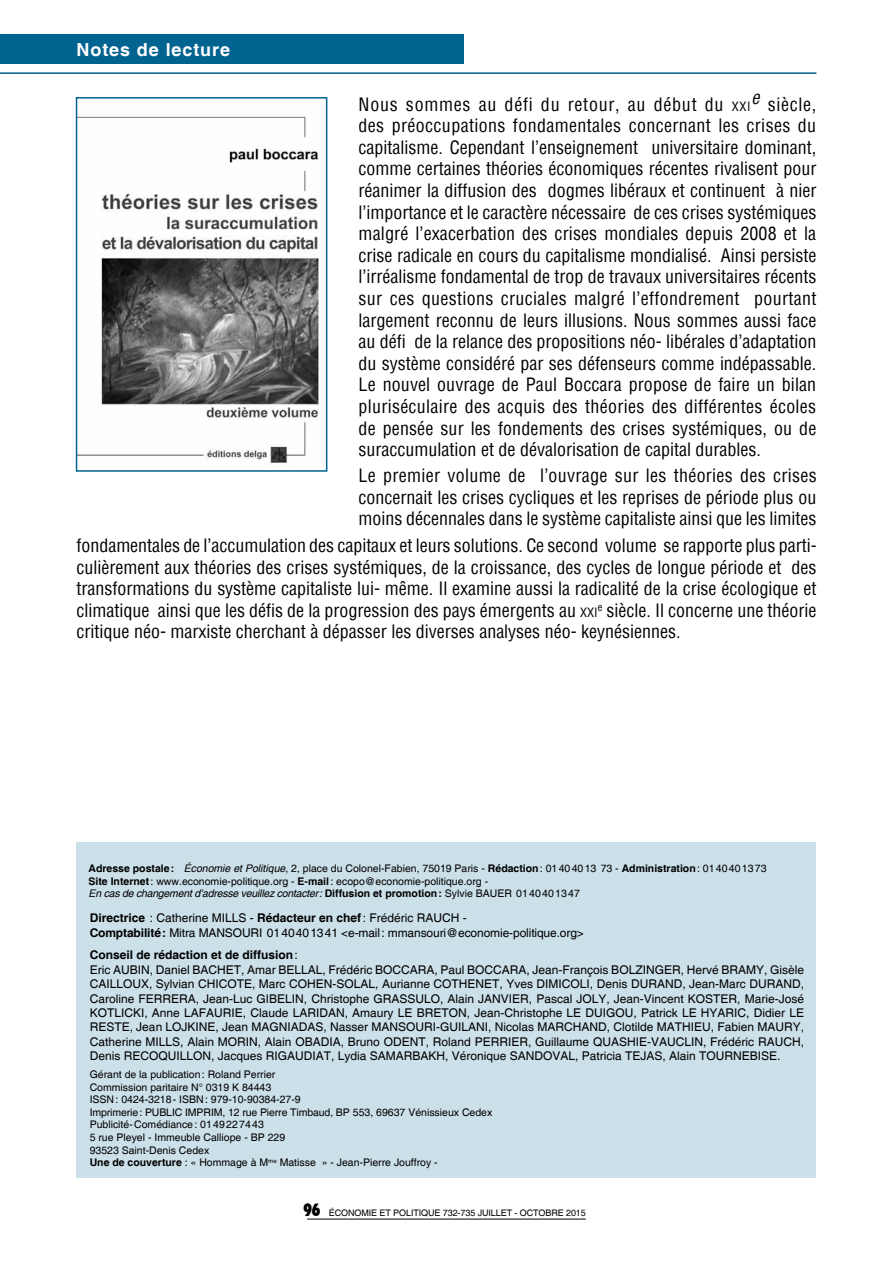
<style>
.page{position:relative;width:893px;height:1263px;background:#fff}
.page>*{position:absolute;margin:0;border:0;box-sizing:border-box;transform-origin:0 0}
.t1{font:condensed 18px/21.6px "Helvetica";color:#000;text-align:justify}
.t2{font:700 18px "Helvetica";letter-spacing:.05em;color:#fff}
.t3{font:900 condensed 17.25px "Futura BT";color:#000}
.t4{font:12px/14.4px "Helvetica";color:#000}
.t5{font:700 12px/14.4px "Helvetica";color:#000}
.t6{font:10.5px/12.6px "Helvetica";color:#000}
.t7{font:9px "Helvetica";letter-spacing:-.01em;color:#000}
.s1{font-size:12.6px}
.s2{font-weight:700}
.s3{font-style:italic}
.s4{font-weight:400}
</style>
<div class="page">
<hr style="left:0;top:72px;width:816px;height:2px;background:#006390">
<div style="left:0;top:34px;width:463px;height:30px;background:#006390"></div>
<hr style="left:307px;top:1219px;width:279px;height:1px;background:#000">
<div style="left:77px;top:842px;width:739px;height:335px;background:#cce0e9"></div>
<img style="left:79px;top:116px;width:240px;height:348px">
<div style="left:76px;top:97px;width:251px;height:375px;border:2px solid #006390"></div>
<p class="t2" style="left:77px;top:38px;width:155px">Notes de lecture</p>
<p class="t1" style="left:359px;top:93px;width:459px">Nous sommes au défi du retour, au début du <span class="s1">XXI</span><sup>e</sup> siècle, des préoccupations fondamentales concernant les crises du capitalisme. Cependant l’enseignement universitaire dominant, comme certaines théories économiques récentes rivalisent pour réanimer la diffusion des dogmes libéraux et continuent à nier l’importance et le caractère nécessaire de ces crises systémiques malgré l’exacerbation des crises mondiales depuis 2008 et la crise radicale en cours du capitalisme mondialisé. Ainsi persiste l’irréalisme fondamental de trop de travaux universitaires récents sur ces questions cruciales malgré l’effondrement pourtant largement reconnu de leurs illusions. Nous sommes aussi face au défi de la relance des propositions néo- libérales d’adaptation du système considéré par ses défenseurs comme indépassable.<br>Le nouvel ouvrage de Paul Boccara propose de faire un bilan pluriséculaire des acquis des théories des différentes écoles de pensée sur les fondements des crises systémiques, ou de suraccumulation et de dévalorisation de capital durables.</p>
<p class="t1" style="left:359px;top:464px;width:460px">Le premier volume de l’ouvrage sur les théories des crises concernait les crises cycliques et les reprises de période plus ou moins décennales dans le système capitaliste ainsi que les limites</p>
<p class="t1" style="left:77px;top:534px;width:741px">fondamentales de l’accumulation des capitaux et leurs solutions. Ce second volume se rapporte plus parti&shy;culièrement aux théories des crises systémiques, de la croissance, des cycles de longue période et des transformations du système capitaliste lui- même. Il examine aussi la radicalité de la crise écologique et climatique ainsi que les défis de la progression des pays émergents au <span class="s1">XXI</span><sup>e</sup> siècle. Il concerne une théorie critique néo- marxiste cherchant à dépasser les diverses analyses néo- keynésiennes.</p>
<p class="t6" style="left:89px;top:862px;width:680px"><span class="s2">Adresse postale:</span> <span class="s3">économie et Politique</span>, 2, place du Colonel-Fabien, 75019 Paris - <span class="s2">Rédaction</span>: 01404013 73 - <span class="s2">Administration</span>: 0140401373<br><span class="s2">Site Internet</span>: www.economie-politique.org - <span class="s2">E-mail</span>: ecopo@economie-politique.org -<br><span class="s3">En cas de changement d’adresse veuillez contacter:</span> <span class="s2">Diffusion et promotion:</span> Sylvie BAUER 0140401347</p>
<p class="t4" style="left:90px;top:911px;width:496px"><span class="s2">Directrice</span> : Catherine MILLS - <span class="s2">Rédacteur en chef</span>: Frédéric RAUCH -<br><span class="s2">Comptabilité:</span> Mitra MANSOURI 0140401341 &lt;e-mail: mmansouri@economie-politique.org&gt;</p>
<p class="t5" style="left:90px;top:949px;width:210px">Conseil de rédaction et de diffusion<span class="s4">:<br>Eric Aubin</span></p>
<p class="t4" style="left:150px;top:963px;width:60px">, Daniel Bache</p>
<p class="t4" style="left:234px;top:963px;width:61px">t, Amar Bellal</p>
<p class="t4" style="left:322px;top:963px;width:71px">, Frédéric Boccara</p>
<p class="t4" style="left:434px;top:963px;width:51px">, Paul Boccara</p>
<p class="t4" style="left:527px;top:963px;width:213px">, Jean-François Bolzinger, Hervé Bram</p>
<p class="t4" style="left:756px;top:963px;width:50px">y, Gisèle</p>
<p class="t4" style="left:90px;top:977px;width:17px">Caillou</p>
<p class="t4" style="left:141px;top:977px;width:74px">x, Sylvian Chico</p>
<p class="t4" style="left:237px;top:977px;width:71px">te, Marc Cohen</p>
<p class="t4" style="left:332px;top:977px;width:21px">-Solal</p>
<p class="t4" style="left:375px;top:977px;width:93px">, Aurianne Cothene</p>
<p class="t4" style="left:492px;top:977px;width:61px">t, Yves Dimicoli</p>
<p class="t4" style="left:590px;top:977px;width:59px">, Denis Durand</p>
<p class="t4" style="left:682px;top:977px;width:85px">, Jean-Marc Durand</p>
<p class="t4" style="left:801px;top:977px;width:5px">,</p>
<p class="t4" style="left:90px;top:992px;width:66px">Caroline Ferrera</p>
<p class="t4" style="left:196px;top:992px;width:69px">, Jean-Luc Gibelin</p>
<p class="t4" style="left:304px;top:992px;width:79px">, Christophe Grassulo</p>
<p class="t4" style="left:440px;top:992px;width:365px">, Alain Janvier , Pascal Joly, Jean-Vincent Koster , Marie-José</p>
<p class="t4" style="left:90px;top:1006px;width:32px">Kotlicki</p>
<p class="t4" style="left:144px;top:1006px;width:55px">, Anne Lafaurie</p>
<p class="t4" style="left:243px;top:1006px;width:65px">, Claude Laridan</p>
<p class="t4" style="left:345px;top:1006px;width:381px">, Amaury Le Breton , Jean-Christophe Le Dui gou , Patrick Le Hyaric</p>
<p class="t4" style="left:746px;top:1006px;width:58px">, Didier Le</p>
<p class="t4" style="left:90px;top:1020px;width:91px">Reste, Jean Lojkine</p>
<p class="t4" style="left:216px;top:1020px;width:72px">, Jean Magniadas</p>
<p class="t4" style="left:324px;top:1020px;width:67px">, Nasser Mansouri</p>
<p class="t4" style="left:436px;top:1020px;width:12px">-Guilani</p>
<p class="t4" style="left:488px;top:1020px;width:69px">, Nicolas Marchand</p>
<p class="t4" style="left:607px;top:1020px;width:83px">, Clotilde Mathieu</p>
<p class="t4" style="left:711px;top:1020px;width:66px">, Fabien Maur</p>
<p class="t4" style="left:793px;top:1020px;width:13px">y,</p>
<p class="t4" style="left:90px;top:1035px;width:73px">Catherine Mills</p>
<p class="t4" style="left:180px;top:1035px;width:56px">, Alain Morin</p>
<p class="t4" style="left:258px;top:1035px;width:55px">, Alain Obadia</p>
<p class="t4" style="left:341px;top:1035px;width:62px">, Bruno Oden</p>
<p class="t4" style="left:418px;top:1035px;width:73px">t, Roland Perrier</p>
<p class="t4" style="left:528px;top:1035px;width:83px">, Guillaume Quashie</p>
<p class="t4" style="left:647px;top:1035px;width:13px">-Vauclin</p>
<p class="t4" style="left:703px;top:1035px;width:73px">, Frédéric Rauch</p>
<p class="t4" style="left:801px;top:1035px;width:5px">,</p>
<p class="t4" style="left:90px;top:1049px;width:52px">Denis Recoquillon</p>
<p class="t4" style="left:211px;top:1049px;width:85px">, Jacques Ri gaudia</p>
<p class="t4" style="left:324px;top:1049px;width:64px">t, Lydia Samarbakh</p>
<p class="t4" style="left:445px;top:1049px;width:83px">, Véronique Sando</p>
<p class="t4" style="left:553px;top:1049px;width:82px">val, Patricia Tejas</p>
<p class="t4" style="left:663px;top:1049px;width:46px">, Alain Tournebise</p>
<p class="t4" style="left:777px;top:1049px;width:5px">.</p>
<p class="t6" style="left:90px;top:1068px;width:404px">Gérant de la publication: Roland Perrier<br>Commission paritaire N° 0319 K 84443<br>ISSN: 0424-3218- ISBN: 979-10-90384-27-9<br>Imprimerie: PUBLIC IMPRIM, 12 rue Pierre Timbaud, BP 553, 69637 Vénissieux Cedex Publicité-Comédiance: 0149227443<br>5 rue Pleyel - Immeuble Calliope - BP 229<br>93523 Saint-Denis Cedex<br><span class="s2">Une de couverture</span> : « Hommage à M<sup>me</sup> Matisse » - Jean-Pierre Jouffroy -</p>
<p class="t3" style="left:304px;top:1199px;width:18px">96</p>
<p class="t7" style="left:329px;top:1208px;width:258px">économie et politique 732-735 juillet - octobre 2015</p>
</div>
